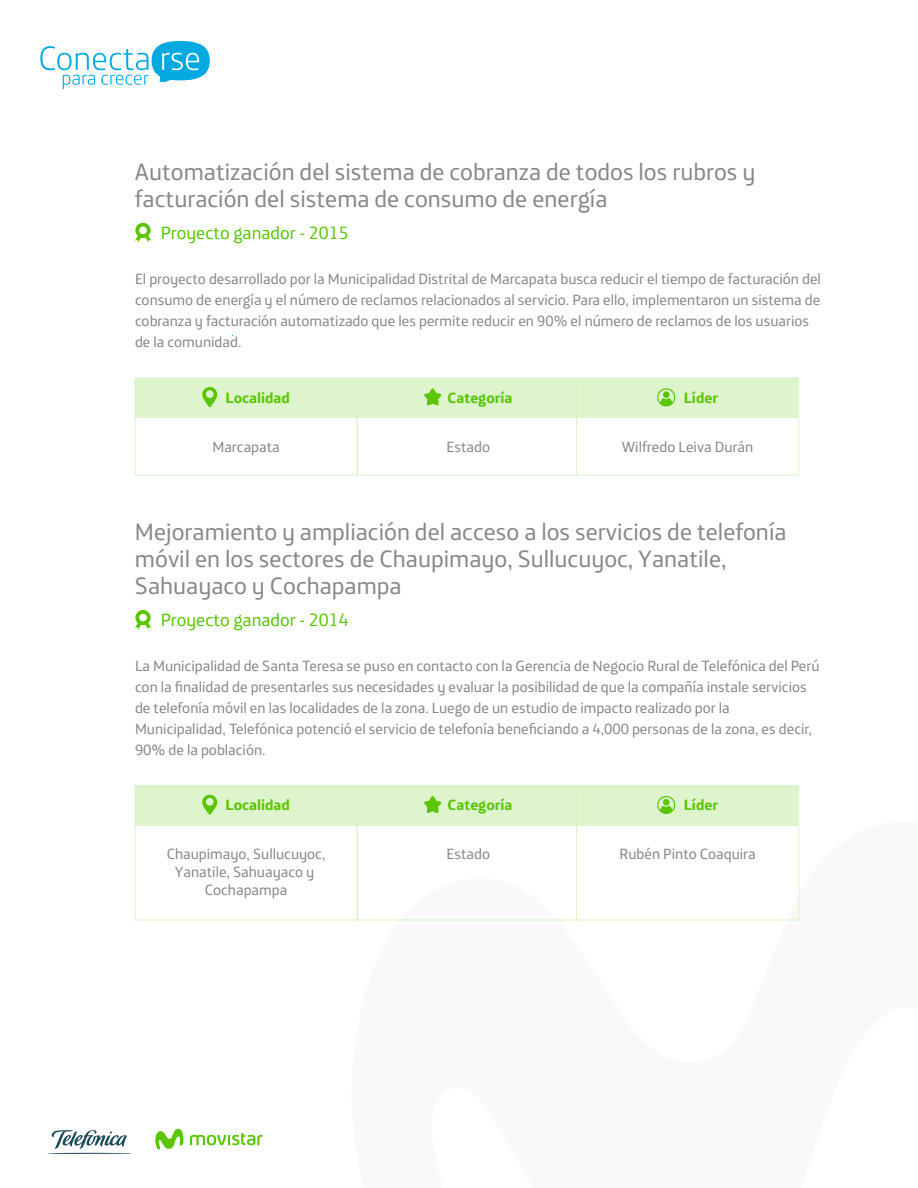
<style>
.page{position:relative;width:918px;height:1188px;background:#fff}
.page>*{position:absolute;margin:0;border:0;box-sizing:border-box;transform-origin:0 0}
.t1{font:24px/27px "Telefonica";color:#86888c}
.t2{font:18px "Telefonica";color:#5bc500}
.t3{font:15px/21px "Telefonica";color:#86888c}
.t4{font:700 15px "Telefonica";color:#5bc500}
</style>
<div class="page">
<img style="left:47px;top:1130px;width:84px;height:24px">
<svg style="left:190px;top:1133px;width:73px;height:12px"></svg>
<svg style="left:155px;top:1129px;width:28px;height:21px"></svg>
<svg style="left:135px;top:223px;width:16px;height:20px"></svg>
<div style="left:135px;top:378px;width:663px;height:40px;background:#def4cc"></div>
<svg style="left:202px;top:387px;width:15px;height:21px"></svg>
<div style="left:135px;top:378px;width:223px;height:97px;border:1px solid #ddf3c9"></div>
<div style="left:357px;top:378px;width:220px;height:97px;border:1px solid #ddf3c9"></div>
<div style="left:576px;top:378px;width:223px;height:97px;border:1px solid #ddf3c9"></div>
<svg style="left:424px;top:388px;width:17px;height:17px"></svg>
<svg style="left:657px;top:388px;width:18px;height:18px"></svg>
<svg style="left:40px;top:41px;width:170px;height:48px"></svg>
<svg style="left:135px;top:610px;width:16px;height:20px"></svg>
<div style="left:135px;top:786px;width:663px;height:40px;background:#def4cc"></div>
<svg style="left:202px;top:794px;width:15px;height:21px"></svg>
<div style="left:135px;top:785px;width:223px;height:135px;border:1px solid #ddf3c9"></div>
<div style="left:357px;top:785px;width:220px;height:135px;border:1px solid #ddf3c9"></div>
<div style="left:576px;top:785px;width:223px;height:135px;border:1px solid #ddf3c9"></div>
<svg style="left:424px;top:796px;width:17px;height:17px"></svg>
<svg style="left:657px;top:796px;width:18px;height:18px"></svg>
<h1 class="t1" style="left:135px;top:156px;width:622px">Automatización del sistema de cobranza de todos los rubros y facturación del sistema de consumo de energía</h1>
<p class="t2" style="left:161px;top:217px;width:189px">Proyecto ganador - 2015</p>
<p class="t3" style="left:135px;top:267px;width:688px">El proyecto desarrollado por la Municipalidad Distrital de Marcapata busca reducir el tiempo de facturación del consumo de energía y el número de reclamos relacionados al servicio. Para ello, implementaron un sistema de cobranza y facturación automatizado que les permite reducir en 90% el número de reclamos de los usuarios de la comunidad.</p>
<p class="t4" style="left:225px;top:384px;width:66px">Localidad</p>
<p class="t4" style="left:448px;top:384px;width:67px">Categoría</p>
<p class="t4" style="left:684px;top:384px;width:36px">Líder</p>
<p class="t3" style="left:212px;top:434px;width:69px">Marcapata</p>
<p class="t3" style="left:447px;top:434px;width:45px">Estado</p>
<p class="t3" style="left:622px;top:434px;width:133px">Wilfredo Leiva Durán</p>
<h1 class="t1" style="left:135px;top:516px;width:653px">Mejoramiento y ampliación del acceso a los servicios de telefonía móvil en los sectores de Chaupimayo, Sullucuyoc, Yanatile,<br>Sahuayaco y Cochapampa</h1>
<p class="t2" style="left:161px;top:604px;width:189px">Proyecto ganador - 2014</p>
<p class="t3" style="left:135px;top:654px;width:686px">La Municipalidad de Santa Teresa se puso en contacto con la Gerencia de Negocio Rural de Telefónica del Perú con la finalidad de presentarles sus necesidades y evaluar la posibilidad de que la compañía instale servicios de telefonía móvil en las localidades de la zona. Luego de un estudio de impacto realizado por la Municipalidad, Telefónica potenció el servicio de telefonía beneficiando a 4,000 personas de la zona, es decir, 90% de la población.</p>
<p class="t4" style="left:225px;top:792px;width:66px">Localidad</p>
<p class="t4" style="left:448px;top:792px;width:67px">Categoría</p>
<p class="t4" style="left:684px;top:792px;width:36px">Líder</p>
<p class="t3" style="left:167px;top:843px;width:160px;line-height:18px;text-align:center">Chaupimayo, Sullucuyoc,<br>Yanatile, Sahuayaco y<br>Cochapampa</p>
<p class="t3" style="left:447px;top:842px;width:45px">Estado</p>
<p class="t3" style="left:619px;top:842px;width:138px">Rubén Pinto Coaquira</p>
</div>
